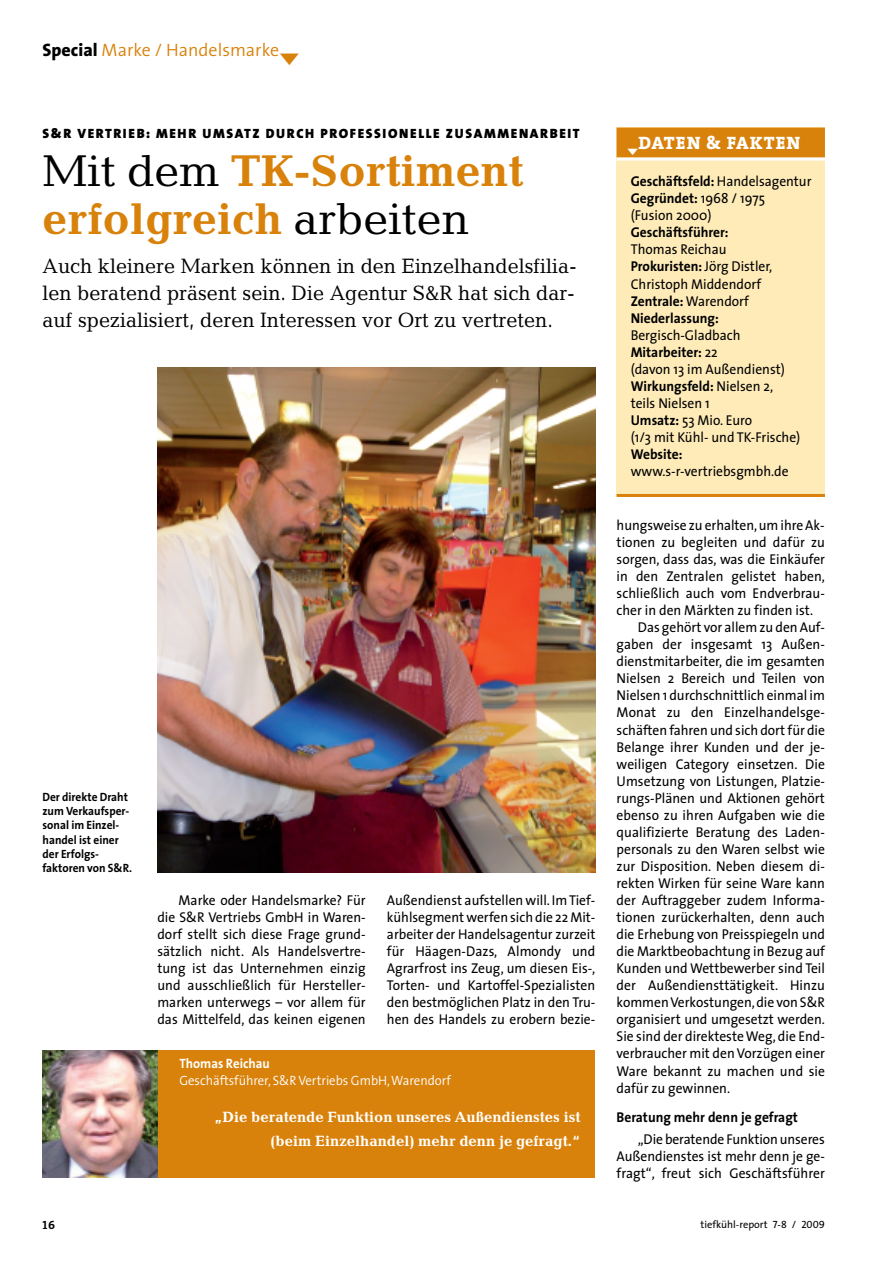
<style>
.page{position:relative;width:893px;height:1263px;background:#fff}
.page>*{position:absolute;margin:0;border:0;box-sizing:border-box;transform-origin:0 0}
.t1{font:700 45px/48px "Candida";color:#d9820b}
.t2{font:21px/27px "Candida";color:#000;text-align:justify;scale:.95 1}
.t3{font:300 18px "The Sans";color:#d9820b}
.t4{font:800 18px "The Serif";letter-spacing:.06em;color:#fff}
.t5{font:700 15px/24px "Candida";color:#fff;text-align:right}
.t6{font:14.25px/17.1px "The Sans";color:#000;text-align:justify;scale:.95 1}
.t7{font:700 14.25px "The Sans";color:#000;scale:.95 1}
.t8{font:900 13.5px "The Sans";letter-spacing:.12em;color:#000}
.t9{font:300 13.5px "The Sans";color:#fff;scale:.95 1}
.t10{font:700 13.5px "The Sans";color:#fff;scale:.95 1}
.t11{font:700 12px/14.2px "The Sans";color:#000;scale:.95 1}
.t12{font:12px "The Serif Bold Caps";color:#000}
.t13{font:10.5px "The Sans";color:#000}
.s1{font-weight:800;color:#000}
.s2{font-weight:400;color:#000}
.s3{font-weight:700}
.s4{font-family:"The Sans Caps"}
</style>
<div class="page">
<div style="left:617px;top:128px;width:208px;height:368px;background:#feebb8"></div>
<div style="left:617px;top:128px;width:208px;height:30px;background:#d9820b"></div>
<hr style="left:617px;top:158px;width:208px;height:3px;background:#fff">
<hr style="left:617px;top:494px;width:208px;height:3px;background:#d9820b">
<img style="left:157px;top:367px;width:438px;height:506px">
<div style="left:43px;top:1050px;width:552px;height:128px;background:#d9820b"></div>
<img style="left:43px;top:1050px;width:114px;height:128px">
<p class="t3" style="left:43px;top:44px;width:238px"><span class="s1">Special</span> Marke / Handelsmarke</p>
<p class="t8" style="left:43px;top:128px;width:539px">S&amp;R VERTRIEB: MEHR UMSATZ DURCH PROFESSIONELLE ZUSAMMENARBEIT</p>
<h1 class="t1" style="left:43px;top:151px;width:482px"><span class="s2">Mit dem</span> TK-Sortiment erfolgreich <span class="s2">arbeiten</span></h1>
<h2 class="t2" style="left:43px;top:255px;width:564px">Auch kleinere Marken können in den Einzelhandelsfilia&shy;len beratend präsent sein. Die Agentur S&amp;R hat sich dar&shy;auf spezialisiert, deren Interessen vor Ort zu vertreten.</h2>
<p class="t11" style="left:43px;top:791px;width:96px">Der direkte Draht zum Verkaufsper&shy;sonal im Einzel&shy;handel ist einer der Erfolgs&shy;faktoren von S&amp;R.</p>
<p class="t6" style="left:157px;top:893px;width:221px;text-indent:21px">Marke oder Handelsmarke? Für die S&amp;R Vertriebs GmbH in Waren&shy;dorf stellt sich diese Frage grund&shy;sätzlich nicht. Als Handelsvertre&shy;tung ist das Unternehmen einzig und ausschließlich für Hersteller&shy;marken unterwegs – vor allem für das Mittelfeld, das keinen eigenen</p>
<p class="t6" style="left:387px;top:893px;width:221px">Außendienst aufstellen will. Im Tief&shy;kühlsegment werfen sich die 22 Mit&shy;arbeiter der Handelsagentur zurzeit für Häagen-Dazs, Almondy und Agrarfrost ins Zeug, um diesen Eis-, Torten- und Kartoffel-Spezialisten den bestmöglichen Platz in den Tru&shy;hen des Handels zu erobern bezie-</p>
<p class="t10" style="left:179px;top:1058px;width:97px">Thomas Reichau</p>
<p class="t9" style="left:179px;top:1076px;width:287px">Geschäftsführer, S&amp;R Vertriebs GmbH,Warendorf</p>
<p class="t5" style="left:214px;top:1107px;width:368px">„Die beratende Funktion unseres Außendienstes ist (beim Einzelhandel) mehr denn je gefragt.“</p>
<p class="t4" style="left:627px;top:137px;width:175px">▼DATEN &amp; FAKTEN</p>
<p class="t6" style="left:631px;top:174px;width:192px;text-align:left"><span class="s3">Geschäftsfeld:</span> Handelsagentur<br><span class="s3">Gegründet:</span> 1968 / 1975<br>(Fusion 2000)</p>
<p class="t7" style="left:631px;top:227px;width:104px">Geschäftsführer:</p>
<p class="t6" style="left:631px;top:242px;width:151px;text-align:left">Thomas Reichau<br><span class="s3">Prokuristen:</span> Jörg Distler,<br>Christoph Middendorf<br><span class="s3">Zentrale:</span> Warendorf<br><span class="s3">Niederlassung:</span></p>
<p class="t6" style="left:631px;top:328px;width:180px;text-align:left">Bergisch-Gladbach<br><span class="s3">Mitarbeiter:</span> 22<br>(davon 13 im Außendienst)<br><span class="s3">Wirkungsfeld:</span> Nielsen 2, teils Nielsen 1<br><span class="s3">Umsatz:</span> 53 Mio. Euro<br>(1/3 mit Kühl- und TK-Frische)</p>
<p class="t7" style="left:631px;top:449px;width:56px">Website:</p>
<p class="t6" style="left:631px;top:464px;width:168px">www.s-r-vertriebsgmbh.de</p>
<p class="t6" style="left:617px;top:518px;width:221px">hungsweise zu erhalten,um ihre Ak-</p>
<p class="t6" style="left:617px;top:535px;width:221px">tionen zu begleiten und dafür zu</p>
<p class="t6" style="left:617px;top:552px;width:221px">sorgen, dass das, was die Einkäufer</p>
<p class="t6" style="left:617px;top:569px;width:221px">in den Zentralen gelistet haben,</p>
<p class="t6" style="left:617px;top:586px;width:221px">schließlich auch vom Endverbrau-</p>
<p class="t6" style="left:617px;top:603px;width:208px">cher in den Märkten zu finden ist.</p>
<p class="t6" style="left:638px;top:620px;width:199px">Das gehört vor allem zu den Auf-</p>
<p class="t6" style="left:617px;top:637px;width:221px">gaben der insgesamt 13 Außen-</p>
<p class="t6" style="left:617px;top:654px;width:221px">dienstmitarbeiter, die im gesamten</p>
<p class="t6" style="left:617px;top:671px;width:221px">Nielsen 2 Bereich und Teilen von</p>
<p class="t6" style="left:617px;top:688px;width:221px">Nielsen 1 durchschnittlich einmal im</p>
<p class="t6" style="left:617px;top:705px;width:221px">Monat zu den Einzelhandelsge-</p>
<p class="t6" style="left:617px;top:722px;width:221px">schäften fahren und sich dort für die</p>
<p class="t6" style="left:617px;top:739px;width:221px">Belange ihrer Kunden und der je-</p>
<p class="t6" style="left:617px;top:757px;width:221px">weiligen Category einsetzen. Die</p>
<p class="t6" style="left:617px;top:774px;width:221px">Umsetzung von Listungen, Platzie-</p>
<p class="t6" style="left:617px;top:791px;width:221px">rungs-Plänen und Aktionen gehört</p>
<p class="t6" style="left:617px;top:808px;width:221px">ebenso zu ihren Aufgaben wie die</p>
<p class="t6" style="left:617px;top:825px;width:221px">qualifizierte Beratung des Laden-</p>
<p class="t6" style="left:617px;top:842px;width:221px">personals zu den Waren selbst wie</p>
<p class="t6" style="left:617px;top:859px;width:221px">zur Disposition. Neben diesem di-</p>
<p class="t6" style="left:617px;top:876px;width:221px">rekten Wirken für seine Ware kann</p>
<p class="t6" style="left:617px;top:893px;width:221px">der Auftraggeber zudem Informa-</p>
<p class="t6" style="left:617px;top:910px;width:221px">tionen zurückerhalten, denn auch</p>
<p class="t6" style="left:617px;top:927px;width:221px">die Erhebung von Preisspiegeln und</p>
<p class="t6" style="left:617px;top:944px;width:221px">die Marktbeobachtung in Bezug auf</p>
<p class="t6" style="left:617px;top:961px;width:221px">Kunden und Wettbewerber sind Teil</p>
<p class="t6" style="left:617px;top:978px;width:221px">der Außendiensttätigkeit. Hinzu</p>
<p class="t6" style="left:617px;top:995px;width:221px">kommen Verkostungen,die von S&amp;R</p>
<p class="t6" style="left:617px;top:1012px;width:221px">organisiert und umgesetzt werden.</p>
<p class="t6" style="left:617px;top:1029px;width:221px">Sie sind der direkteste Weg,die End-</p>
<p class="t6" style="left:617px;top:1046px;width:221px">verbraucher mit den Vorzügen einer</p>
<p class="t6" style="left:617px;top:1063px;width:221px">Ware bekannt zu machen und sie</p>
<p class="t6" style="left:617px;top:1080px;width:121px">dafür zu gewinnen.</p>
<p class="t7" style="left:617px;top:1111px;width:192px">Beratung mehr denn je gefragt</p>
<p class="t6" style="left:617px;top:1132px;width:221px;text-indent:21px">„Die beratende Funktion unseres Außendienstes ist mehr denn je ge&shy;fragt“, freut sich Geschäftsführer</p>
<p class="t12" style="left:43px;top:1221px;width:14px">16</p>
<p class="t13" style="left:700px;top:1221px;width:126px">tiefkühl-report <span class="s4">7-8 / 2009</span></p>
</div>
